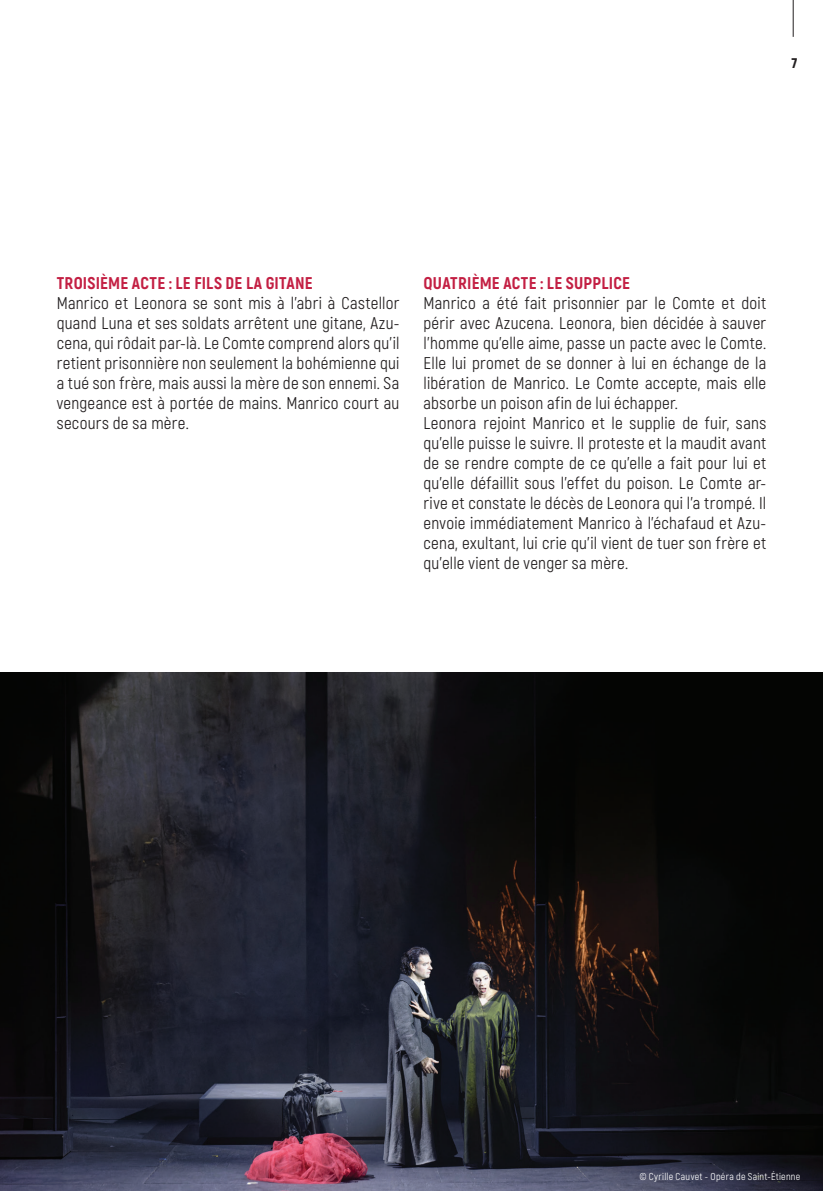
<style>
.page{position:relative;width:823px;height:1191px;background:#fff}
.page>*{position:absolute;margin:0;border:0;box-sizing:border-box;transform-origin:0 0}
.t1{font:17px/20px "Akrobat";letter-spacing:.015em;color:#231f20;text-align:justify}
.t2{font:800 17px "Akrobat";letter-spacing:.015em;color:#c31f43}
.t3{font:900 14px "Akrobat";color:#231f20}
.t4{font:10px "Akrobat";letter-spacing:.03em;color:#fff}
</style>
<div class="page">
<hr style="left:792px;top:0;width:1px;height:37px;background:#231f20">
<img style="left:0;top:672px;width:822px;height:519px">
<p class="t3" style="left:791px;top:54px;width:7px">7</p>
<p class="t2" style="left:57px;top:272px;width:257px">TROISIÈME ACTE : LE FILS DE LA GITANE</p>
<p class="t1" style="left:57px;top:293px;width:344px">Manrico et Leonora se sont mis à l’abri à Castellor quand Luna et ses soldats arrêtent une gitane, Azu&shy;cena, qui rôdait par-là. Le Comte comprend alors qu’il retient prisonnière non seulement la bohémienne qui a tué son frère, mais aussi la mère de son ennemi. Sa vengeance est à portée de mains. Manrico court au secours de sa mère.</p>
<p class="t2" style="left:423px;top:272px;width:208px">QUATRIÈME ACTE : LE SUPPLICE</p>
<p class="t1" style="left:423px;top:293px;width:344px;text-align:left">Manrico a été fait prisonnier par le Comte et doit périr avec Azucena. Leonora, bien décidée à sauver l’homme qu’elle aime, passe un pacte avec le Comte.<br>Elle lui promet de se donner à lui en échange de la libération de Manrico. Le Comte accepte, mais elle absorbe un poison afin de lui échapper.<br>Leonora rejoint Manrico et le supplie de fuir, sans qu’elle puisse le suivre. Il proteste et la maudit avant de se rendre compte de ce qu’elle a fait pour lui et qu’elle défaillit sous l’effet du poison. Le Comte ar&shy;rive et constate le décès de Leonora qui l’a trompé. Il envoie immédiatement Manrico à l’échafaud et Azu&shy;cena, exultant, lui crie qu’il vient de tuer son frère et qu’elle vient de venger sa mère.</p>
<p class="t4" style="left:639px;top:1170px;width:162px">© Cyrille Cauvet - Opéra de Saint-Étienne</p>
</div>
